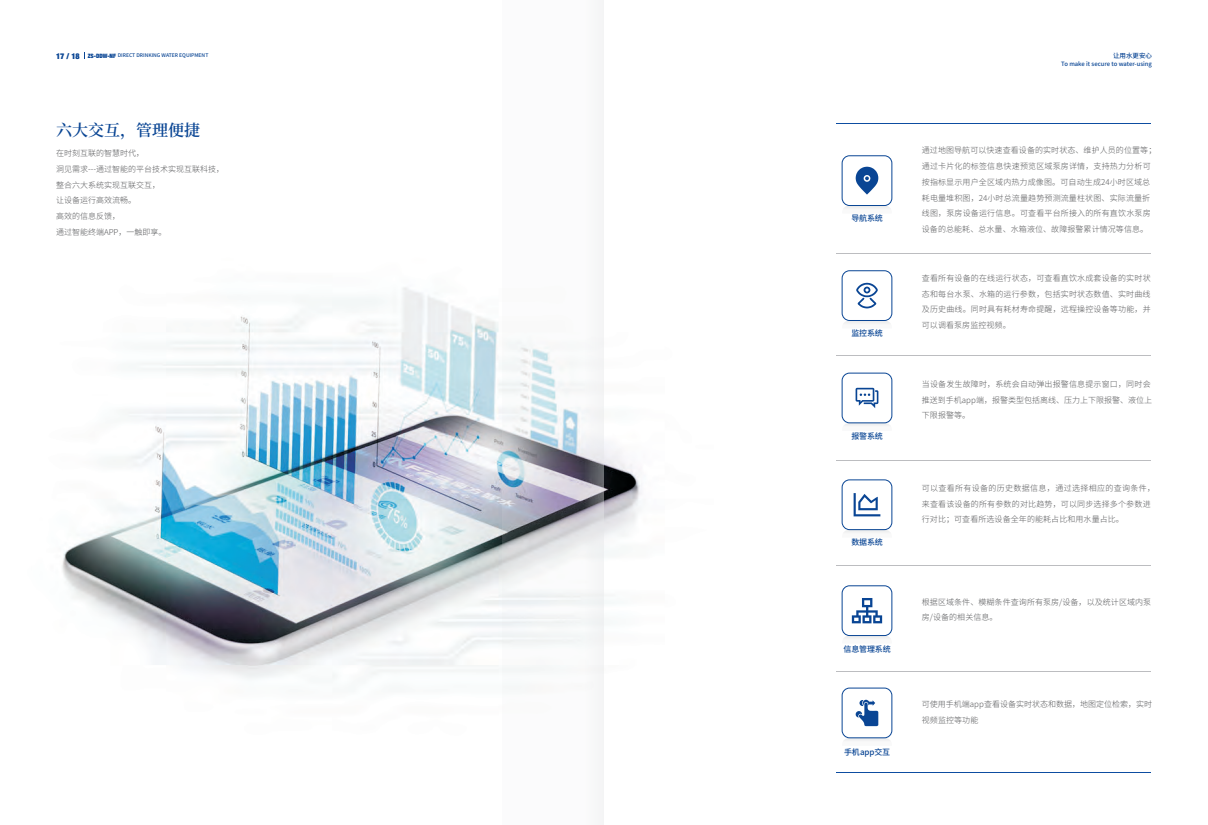
<style>
.page{position:relative;width:1208px;height:825px;background:#fff}
.page>*{position:absolute;margin:0;border:0;box-sizing:border-box;transform-origin:0 0}
.t1{font:16px "Source Han Serif SC";color:#094594}
.t2{font:300 8px/15.7px "Source Han Sans SC";letter-spacing:.01em;color:#57585a}
.t3{font:500 8px "Source Han Sans CN";letter-spacing:-.015em;color:#094594}
.t4{font:900 expanded 8px "Helvetica Neue LT";color:#094594}
.t5{font:500 6.5px "Source Han Sans CN";color:#094594}
.t6{font:900 expanded 6px "Helvetica Neue LT";color:#094594}
.t7{font:5.9px "Source Han Sans CN";color:#094594}
.t8{font:500 5px "Source Han Sans CN";color:#094594}
</style>
<div class="page">
<svg style="left:844px;top:206px;width:46px;height:3px"></svg>
<div style="left:842px;top:155px;width:50px;height:51px;background:#fff;border:1px solid #094594;border-radius:7px"></div>
<svg style="left:844px;top:320px;width:46px;height:4px"></svg>
<div style="left:842px;top:270px;width:50px;height:51px;background:#fff;border:1px solid #094594;border-radius:7px"></div>
<svg style="left:844px;top:423px;width:46px;height:3px"></svg>
<div style="left:842px;top:373px;width:50px;height:50px;background:#fff;border:1px solid #094594;border-radius:7px"></div>
<svg style="left:844px;top:530px;width:46px;height:3px"></svg>
<div style="left:842px;top:480px;width:50px;height:50px;background:#fff;border:1px solid #094594;border-radius:7px"></div>
<svg style="left:844px;top:635px;width:46px;height:4px"></svg>
<div style="left:842px;top:585px;width:50px;height:51px;background:#fff;border:1px solid #094594;border-radius:7px"></div>
<svg style="left:844px;top:738px;width:46px;height:3px"></svg>
<div style="left:842px;top:688px;width:50px;height:50px;background:#fff;border:1px solid #094594;border-radius:7px"></div>
<hr style="left:836px;top:123px;width:314px;height:1px;background:#0d4da1">
<hr style="left:836px;top:772px;width:314px;height:1px;background:#0d4da1">
<hr style="left:836px;top:254px;width:314px;height:1px;background:#bcbdc0">
<hr style="left:836px;top:355px;width:314px;height:1px;background:#bcbdc0">
<hr style="left:836px;top:460px;width:314px;height:1px;background:#bcbdc0">
<hr style="left:836px;top:565px;width:314px;height:1px;background:#bcbdc0">
<hr style="left:836px;top:671px;width:314px;height:1px;background:#bcbdc0">
<svg style="left:855px;top:167px;width:23px;height:28px"></svg>
<svg style="left:856px;top:283px;width:22px;height:25px"></svg>
<svg style="left:852px;top:598px;width:30px;height:25px"></svg>
<svg style="left:853px;top:493px;width:27px;height:23px"></svg>
<svg style="left:855px;top:700px;width:23px;height:26px"></svg>
<svg style="left:855px;top:388px;width:23px;height:20px"></svg>
<img style="left:62px;top:287px;width:580px;height:392px">
<svg style="left:502px;top:0;width:102px;height:825px"></svg>
<p class="t4" style="left:56px;top:51px;width:25px">17 / 18</p>
<p class="t8" style="left:118px;top:53px;width:92px">DIRECT DRINKING WATER EQUIPMENT</p>
<p class="t6" style="left:88px;top:52px;width:30px">ZS-DDW-NF</p>
<h1 class="t1" style="left:56px;top:122px;width:145px">六大交互，管理便捷</h1>
<p class="t2" style="left:56px;top:145px;width:169px">在时刻互联的智慧时代，<br>洞见需求---通过智能的平台技术实现互联科技，整合六大系统实现互联交互，<br>让设备运行高效流畅。<br>高效的信息反馈，<br>通过智能终端APP，一触即享。</p>
<p class="t5" style="left:1113px;top:52px;width:40px">让用水更安心</p>
<p class="t7" style="left:1061px;top:60px;width:92px">To make it secure to water-using</p>
<p class="t3" style="left:851px;top:214px;width:33px">导航系统</p>
<p class="t3" style="left:851px;top:329px;width:33px">监控系统</p>
<p class="t3" style="left:851px;top:432px;width:33px">报警系统</p>
<p class="t3" style="left:851px;top:538px;width:33px">数据系统</p>
<p class="t3" style="left:843px;top:645px;width:49px">信息管理系统</p>
<p class="t3" style="left:844px;top:748px;width:48px">手机app交互</p>
<p class="t2" style="left:922px;top:142px;width:236px">通过地图导航可以快速查看设备的实时状态、维护人员的位置等；通过卡片化的标签信息快速预览区域泵房详情，支持热力分析可按指标显示用户全区域内热力成像图。可自动生成24小时区域总耗电量堆积图，24小时总流量趋势预测流量柱状图、实际流量折线图，泵房设备运行信息。可查看平台所接入的所有直饮水泵房设备的总能耗、总水量、水箱液位、故障报警累计情况等信息。</p>
<p class="t2" style="left:922px;top:270px;width:230px;text-align:justify">查看所有设备的在线运行状态，可查看直饮水成套设备的实时状态和每台水泵、水箱的运行参数，包括实时状态数值、实时曲线及历史曲线。同时具有耗材寿命提醒，远程操控设备等功能，并可以调看泵房监控视频。</p>
<p class="t2" style="left:922px;top:376px;width:232px">当设备发生故障时，系统会自动弹出报警信息提示窗口，同时会推送到手机app端，报警类型包括离线、压力上下限报警、液位上下限报警等。</p>
<p class="t2" style="left:922px;top:480px;width:235px">可以查看所有设备的历史数据信息，通过选择相应的查询条件，来查看该设备的所有参数的对比趋势，可以同步选择多个参数进行对比；可查看所选设备全年的能耗占比和用水量占比。</p>
<p class="t2" style="left:922px;top:594px;width:231px">根据区域条件、模糊条件查询所有泵房/设备，以及统计区域内泵房/设备的相关信息。</p>
<p class="t2" style="left:922px;top:696px;width:232px">可使用手机端app查看设备实时状态和数据，地图定位检索，实时视频监控等功能</p>
</div>
